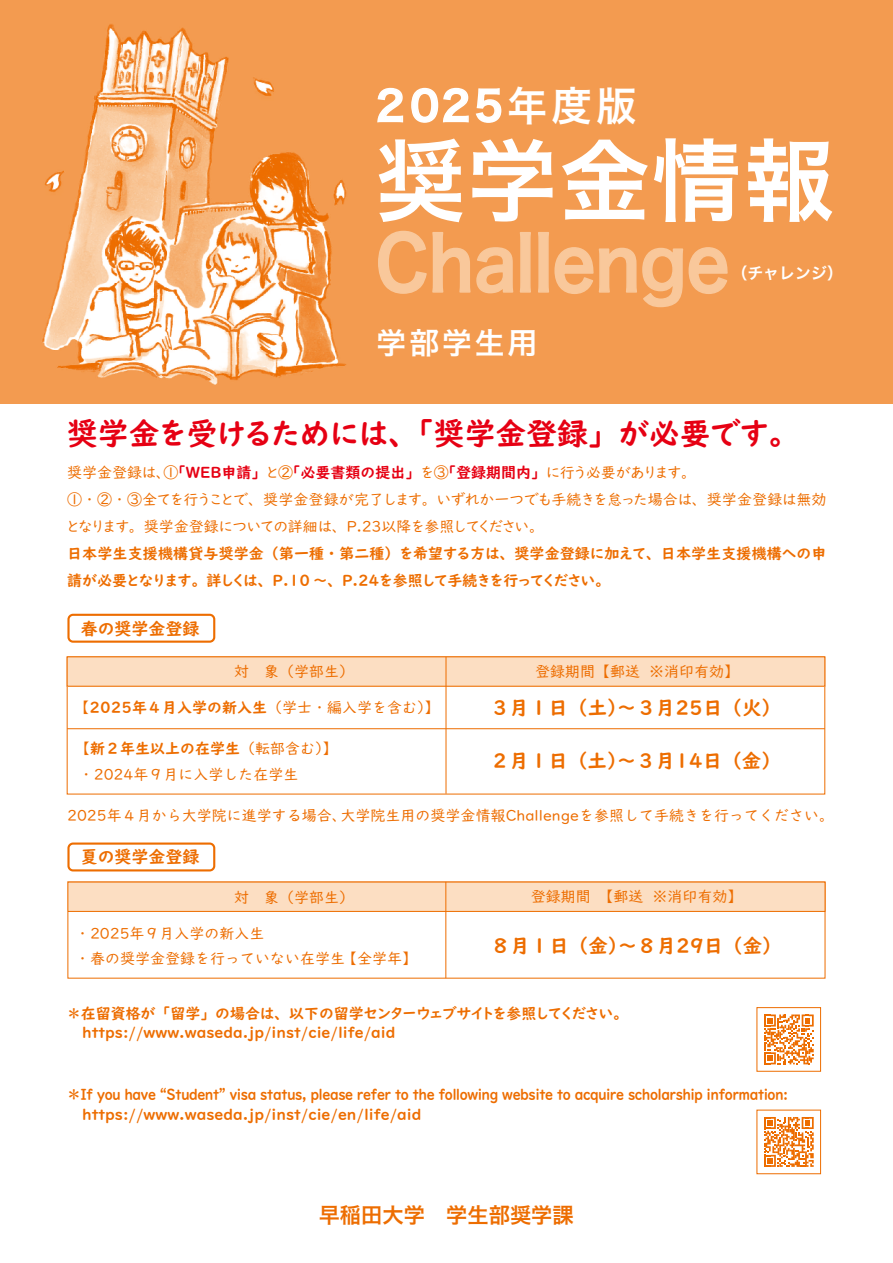
<style>
.page{position:relative;width:893px;height:1263px;background:#fff}
.page>*{position:absolute;margin:0;border:0;box-sizing:border-box;transform-origin:0 0}
.t1{font:90.3px "Hira Kaku Pro W6";letter-spacing:.02em;color:#fff}
.t2{font:74.4px "Hira Kaku Pro W6";color:#f9c89b;scale:.9 1}
.t3{font:40.35px "Hira Kaku Pro W6";letter-spacing:.1em;color:#fff}
.t4{font:700 30.75px "UD Digi Kyokasho Pro N";letter-spacing:-.025em;color:#e60013}
.t5{font:29.7px "Hira Kaku Pro W6";letter-spacing:.1em;color:#fff}
.t6{font:21.3px "Hira Kaku Pro W6";color:#ed6d00}
.t7{font:700 19.5px "UD Digi Kyokasho Pro N";color:#ed6d00}
.t8{font:700 16.95px "UD Digi Kyokasho Pro N";color:#ed6d00}
.t9{font:15.9px "Hira Kaku Pro W6";color:#fff}
.t10{font:15px/25.5px "UD Digi Kyokasho Pro N";color:#ed6d00}
.t11{font:700 15px/27px "UD Digi Kyokasho Pro N";letter-spacing:-.015em;color:#ed6d00}
.t12{font:700 15px/19.5px "UD Digi Kyokasho Pro N";letter-spacing:-.015em;color:#ed6d00;scale:.9 1}
.t13{font:15px/27px "UD Digi Kyokasho Pro N";letter-spacing:-.05em;color:#ed6d00}
.s1{font-weight:700;color:#e60013}
.s2{font-weight:700}
.s3{font-weight:400}
</style>
<div class="page">
<img style="left:0;top:0;width:893px;height:404px">
<div style="left:67px;top:657px;width:758px;height:29px;background:#fcdec2"></div>
<hr style="left:446px;top:657px;width:1px;height:137px;background:#ed6d00">
<div style="left:68px;top:882px;width:757px;height:29px;background:#fcdec2"></div>
<div style="left:68px;top:882px;width:757px;height:30px;border:1px solid #ed6d00"></div>
<hr style="left:446px;top:882px;width:1px;height:96px;background:#ed6d00">
<div style="left:67px;top:614px;width:148px;height:29px;border:2px solid #ed6d00;border-radius:5px"></div>
<div style="left:67px;top:842px;width:148px;height:29px;border:2px solid #ed6d00;border-radius:5px"></div>
<hr style="left:67px;top:728px;width:758px;height:1px;background:#ed6d00">
<div style="left:757px;top:1007px;width:64px;height:64px;border:1px solid #ed6d00"></div>
<svg style="left:764px;top:1014px;width:50px;height:50px"></svg>
<svg style="left:764px;top:1117px;width:50px;height:50px"></svg>
<svg style="left:376px;top:87px;width:28px;height:36px"></svg>
<svg style="left:410px;top:87px;width:59px;height:37px;background:#f5b076"></svg>
<svg style="left:475px;top:87px;width:27px;height:47px"></svg>
<svg style="left:377px;top:230px;width:351px;height:78px;background:#f3a058"></svg>
<h3 class="t3" style="left:376px;top:69px;width:262px">2025年度版</h3>
<h1 class="t1" style="left:375px;top:99px;width:460px">奨学金情報</h1>
<h2 class="t2" style="left:376px;top:196px;width:394px">Challenge</h2>
<h3 class="t5" style="left:377px;top:316px;width:162px">学部学生用</h3>
<p class="t9" style="left:731px;top:258px;width:113px">（チャレンジ）</p>
<h3 class="t4" style="left:67px;top:408px;width:733px">奨学金を受けるためには、「奨学金登録」が必要です。</h3>
<p class="t13" style="left:65px;top:458px;width:763px">奨学金登録は、①<span class="s1">「WEB申請」</span>と②<span class="s1">「必要書類の提出」</span>を③<span class="s1">「登録期間内」</span>に行う必要があります。<br>①・②・③全てを行うことで、奨学金登録が完了します。いずれか一つでも手続きを怠った場合は、奨学金登録は無効となります。奨学金登録についての詳細は、P.23以降を参照してください。</p>
<p class="t11" style="left:67px;top:539px;width:761px">日本学生支援機構貸与奨学金（第一種・第二種）を希望する方は、奨学金登録に加えて、日本学生支援機構への申請が必要となります。詳しくは、P.10 ～、P.24を参照して手続きを行ってください。</p>
<p class="t8" style="left:81px;top:614px;width:120px">春の奨学金登録</p>
<p class="t10" style="left:234px;top:658px;width:121px">対　象（学部生）</p>
<p class="t10" style="left:535px;top:658px;width:205px">登録期間【郵送 ※消印有効】</p>
<p class="t10" style="left:75px;top:694px;width:366px">【<span class="s2">2025年４月入学の新入生</span>（学士・編入学を含む）】</p>
<p class="t10" style="left:75px;top:735px;width:264px">【<span class="s2">新２年生以上の在学生</span>（転部含む）】・2024年９月に入学した在学生</p>
<h3 class="t7" style="left:490px;top:691px;width:292px">３月１日（土）～３月25日（火）</h3>
<h3 class="t7" style="left:490px;top:745px;width:292px">２月１日（土）～３月14日（金）</h3>
<p class="t10" style="left:67px;top:801px;width:768px">2025年４月から大学院に進学する場合、大学院生用の奨学金情報Challengeを参照して手続きを行ってください。</p>
<p class="t8" style="left:81px;top:843px;width:120px">夏の奨学金登録</p>
<p class="t10" style="left:234px;top:883px;width:121px">対　象（学部生）</p>
<p class="t10" style="left:531px;top:883px;width:213px">登録期間　【郵送 ※消印有効】</p>
<p class="t10" style="left:75px;top:919px;width:343px">・2025年９月入学の新入生<br>・春の奨学金登録を行っていない在学生 【全学年】</p>
<h3 class="t7" style="left:491px;top:929px;width:292px">８月１日（金）～８月29日（金）</h3>
<p class="t11" style="left:66px;top:1003px;width:563px;line-height:19.5px"><span class="s3">＊</span>在留資格が「留学」の場合は、以下の留学センターウェブサイトを参照してください。　https://www.waseda.jp/inst/cie/life/aid</p>
<p class="t12" style="left:66px;top:1084px;width:803px"><span class="s3">＊</span>If you have “Student” visa status, please refer to the following website to acquire scholarship information:　https://www.waseda.jp/inst/cie/en/life/aid</p>
<h3 class="t6" style="left:319px;top:1196px;width:257px">早稲田大学　学生部奨学課</h3>
</div>
